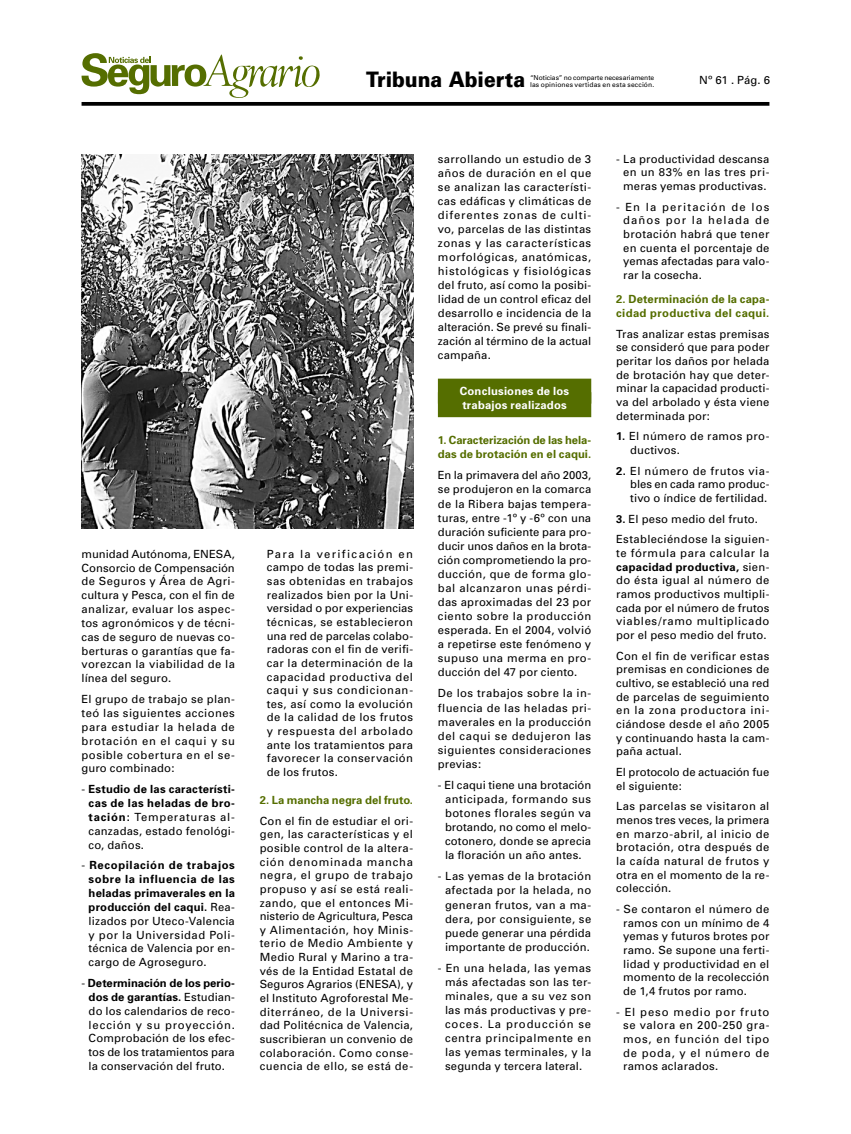
<style>
.page{position:relative;width:851px;height:1134px;background:#fff}
.page>*{position:absolute;margin:0;border:0;box-sizing:border-box;transform-origin:0 0}
.t1{font:900 21.38px "Univers";color:#000;scale:.9 1}
.t2{font:11.25px/13.6px "Univers";letter-spacing:.02em;color:#000;text-align:justify}
.t3{font:700 11.25px/14px "Univers";letter-spacing:.01em;color:#556e00}
.t4{font:700 11.25px/13.9px "Univers";letter-spacing:.025em;color:#000;text-align:justify}
.t5{font:700 11.25px/14px "Univers";letter-spacing:.015em;color:#fff}
.t6{font:6.75px/6.6px "Univers";letter-spacing:.01em;color:#000}
.s1{font-weight:400}
.s2{font-weight:700}
</style>
<div class="page">
<svg style="left:81px;top:102px;width:688px;height:4px;background:#111"></svg>
<svg style="left:81px;top:53px;width:239px;height:45px"></svg>
<div style="left:438px;top:379px;width:153px;height:25px;background:#556e00"></div>
<div style="left:438px;top:392px;width:153px;height:25px;background:#556e00"></div>
<img style="left:81px;top:154px;width:332px;height:374px">
<h1 class="t1" style="left:366px;top:66px;width:178px">Tribuna Abierta</h1>
<p class="t6" style="left:530px;top:75px;width:126px">“Noticias” no comparte necesariamente las opiniones vertidas en esta sección.</p>
<p class="t2" style="left:699px;top:73px;width:72px">Nº 61 . Pág. 6</p>
<p class="t2" style="left:81px;top:547px;width:155px">munidad Autónoma, ENESA, Consorcio de Compensación de Seguros y Área de Agri&shy;cultura y Pesca, con el fin de analizar, evaluar los aspec&shy;tos agronómicos y de técni&shy;cas de seguro de nuevas co&shy;berturas o garantías que fa&shy;vorezcan la viabilidad de la línea del seguro.</p>
<p class="t2" style="left:81px;top:692px;width:155px">El grupo de trabajo se plan&shy;teó las siguientes acciones para estudiar la helada de brotación en el caqui y su posible cobertura en el se&shy;guro combinado:</p>
<p class="t4" style="left:89px;top:782px;width:148px;text-indent:-7px"><span class="s1">-</span> Estudio de las característi&shy;cas de las heladas de bro&shy;tación: <span class="s1">Temperaturas al&shy;canzadas, estado fenológi&shy;co, daños.</span></p>
<p class="t2" style="left:89px;top:859px;width:148px;text-indent:-7px">- <span class="s2">Recopilación de trabajos sobre la influencia de las heladas primaverales en la producción del caqui.</span> Rea&shy;lizados por Uteco-Valencia y por la Universidad Poli&shy;técnica de Valencia por en&shy;cargo de Agroseguro.</p>
<p class="t2" style="left:89px;top:976px;width:148px;text-indent:-7px">- <span class="s2">Determinación de los perio&shy;dos de garantías.</span> Estudian&shy;do los calendarios de reco&shy;lección y su proyección.<br>Comprobación de los efec&shy;tos de los tratamientos para la conservación del fruto.</p>
<p class="t2" style="left:267px;top:547px;width:148px">Para la verificación en campo de todas las premi&shy;sas obtenidas en trabajos realizados bien por la Uni&shy;versidad o por experiencias técnicas, se establecieron una red de parcelas colabo&shy;radoras con el fin de verifi&shy;car la determinación de la capacidad productiva del caqui y sus condicionan&shy;tes, así como la evolución de la calidad de los frutos y respuesta del arbolado ante los tratamientos para favorecer la conservación de los frutos.</p>
<p class="t3" style="left:260px;top:793px;width:155px">2. La mancha negra del fruto.</p>
<p class="t2" style="left:260px;top:814px;width:155px">Con el fin de estudiar el ori&shy;gen, las características y el posible control de la altera&shy;ción denominada mancha negra, el grupo de trabajo propuso y así se está reali&shy;zando, que el entonces Mi&shy;nisterio de Agricultura, Pesca y Alimentación, hoy Minis&shy;terio de Medio Ambiente y Medio Rural y Marino a tra&shy;vés de la Entidad Estatal de Seguros Agrarios (ENESA), y el Instituto Agroforestal Me&shy;diterráneo, de la Universi&shy;dad Politécnica de Valencia, suscribieran un convenio de colaboración. Como conse&shy;cuencia de ello, se está de-</p>
<p class="t2" style="left:438px;top:152px;width:155px;line-height:14px">sarrollando un estudio de 3 años de duración en el que se analizan las característi&shy;cas edáficas y climáticas de diferentes zonas de culti&shy;vo, parcelas de las distintas zonas y las características morfológicas, anatómicas, histológicas y fisiológicas del fruto, así como la posibi&shy;lidad de un control eficaz del desarrollo e incidencia de la alteración. Se prevé su finali&shy;zación al término de la actual campaña.</p>
<p class="t5" style="left:460px;top:384px;width:111px">Conclusiones de los trabajos realizados</p>
<p class="t3" style="left:438px;top:433px;width:155px">1. Caracterización de las hela&shy;das de brotación en el caqui.</p>
<p class="t2" style="left:438px;top:468px;width:155px;line-height:14.1px">En la primavera del año 2003, se produjeron en la comarca de la Ribera bajas tempera&shy;turas, entre -1º y -6º con una duración suficiente para pro&shy;ducir unos daños en la brota&shy;ción comprometiendo la pro&shy;ducción, que de forma glo&shy;bal alcanzaron unas pérdi&shy;das aproximadas del 23 por ciento sobre la producción esperada. En el 2004, volvió a repetirse este fenómeno y supuso una merma en pro&shy;ducción del 47 por ciento.</p>
<p class="t2" style="left:438px;top:687px;width:155px;line-height:14px">De los trabajos sobre la in&shy;fluencia de las heladas pri&shy;maverales en la producción del caqui se dedujeron las siguientes consideraciones previas:</p>
<p class="t2" style="left:445px;top:778px;width:148px;line-height:14px;text-indent:-7px">- El caqui tiene una brotación anticipada, formando sus botones florales según va brotando, no como el melo&shy;cotonero, donde se aprecia la floración un año antes.</p>
<p class="t2" style="left:445px;top:869px;width:148px;line-height:14px;text-indent:-7px">- Las yemas de la brotación afectada por la helada, no generan frutos, van a ma&shy;dera, por consiguiente, se puede generar una pérdida importante de producción.</p>
<p class="t2" style="left:445px;top:961px;width:148px;line-height:14px;text-indent:-7px">- En una helada, las yemas más afectadas son las ter&shy;minales, que a su vez son las más productivas y pre&shy;coces. La producción se centra principalmente en las yemas terminales, y la segunda y tercera lateral.</p>
<p class="t2" style="left:623px;top:152px;width:148px;text-indent:-7px">- La productividad descansa en un 83% en las tres pri&shy;meras yemas productivas.</p>
<p class="t2" style="left:623px;top:200px;width:148px;text-indent:-7px">- En la peritación de los daños por la helada de brotación habrá que tener en cuenta el porcentaje de yemas afectadas para valo&shy;rar la cosecha.</p>
<p class="t3" style="left:616px;top:292px;width:155px;line-height:13.6px">2. Determinación de la capa&shy;cidad productiva del caqui.</p>
<p class="t2" style="left:616px;top:327px;width:155px">Tras analizar estas premisas se consideró que para poder peritar los daños por helada de brotación hay que deter&shy;minar la capacidad producti&shy;va del arbolado y ésta viene determinada por:</p>
<p class="t2" style="left:630px;top:430px;width:141px;text-indent:-14px"><span class="s2">1.</span> El número de ramos pro&shy;ductivos.</p>
<p class="t2" style="left:630px;top:464px;width:141px;text-indent:-14px"><span class="s2">2.</span> El número de frutos via&shy;bles en cada ramo produc&shy;tivo o índice de fertilidad.</p>
<p class="t2" style="left:616px;top:508px;width:155px;line-height:20.8px"><span class="s2">3.</span> El peso medio del fruto.<br>Estableciéndose la siguien-</p>
<p class="t2" style="left:616px;top:546px;width:155px">te fórmula para calcular la <span class="s2">capacidad productiva,</span> sien&shy;do ésta igual al número de ramos productivos multipli&shy;cada por el número de frutos viables/ramo multiplicado por el peso medio del fruto.</p>
<p class="t2" style="left:616px;top:649px;width:155px">Con el fin de verificar estas premisas en condiciones de cultivo, se estableció una red de parcelas de seguimiento en la zona productora ini&shy;ciándose desde el año 2005 y continuando hasta la cam&shy;paña actual.</p>
<p class="t2" style="left:616px;top:765px;width:155px">El protocolo de actuación fue el siguiente:</p>
<p class="t2" style="left:616px;top:800px;width:155px">Las parcelas se visitaron al menos tres veces, la primera en marzo-abril, al inicio de brotación, otra después de la caída natural de frutos y otra en el momento de la re&shy;colección.</p>
<p class="t2" style="left:623px;top:902px;width:148px;text-indent:-7px">- Se contaron el número de ramos con un mínimo de 4 yemas y futuros brotes por ramo. Se supone una ferti&shy;lidad y productividad en el momento de la recolección de 1,4 frutos por ramo.</p>
<p class="t2" style="left:623px;top:1005px;width:148px;text-indent:-7px">- El peso medio por fruto se valora en 200-250 gra&shy;mos, en función del tipo de poda, y el número de ramos aclarados.</p>
</div>
